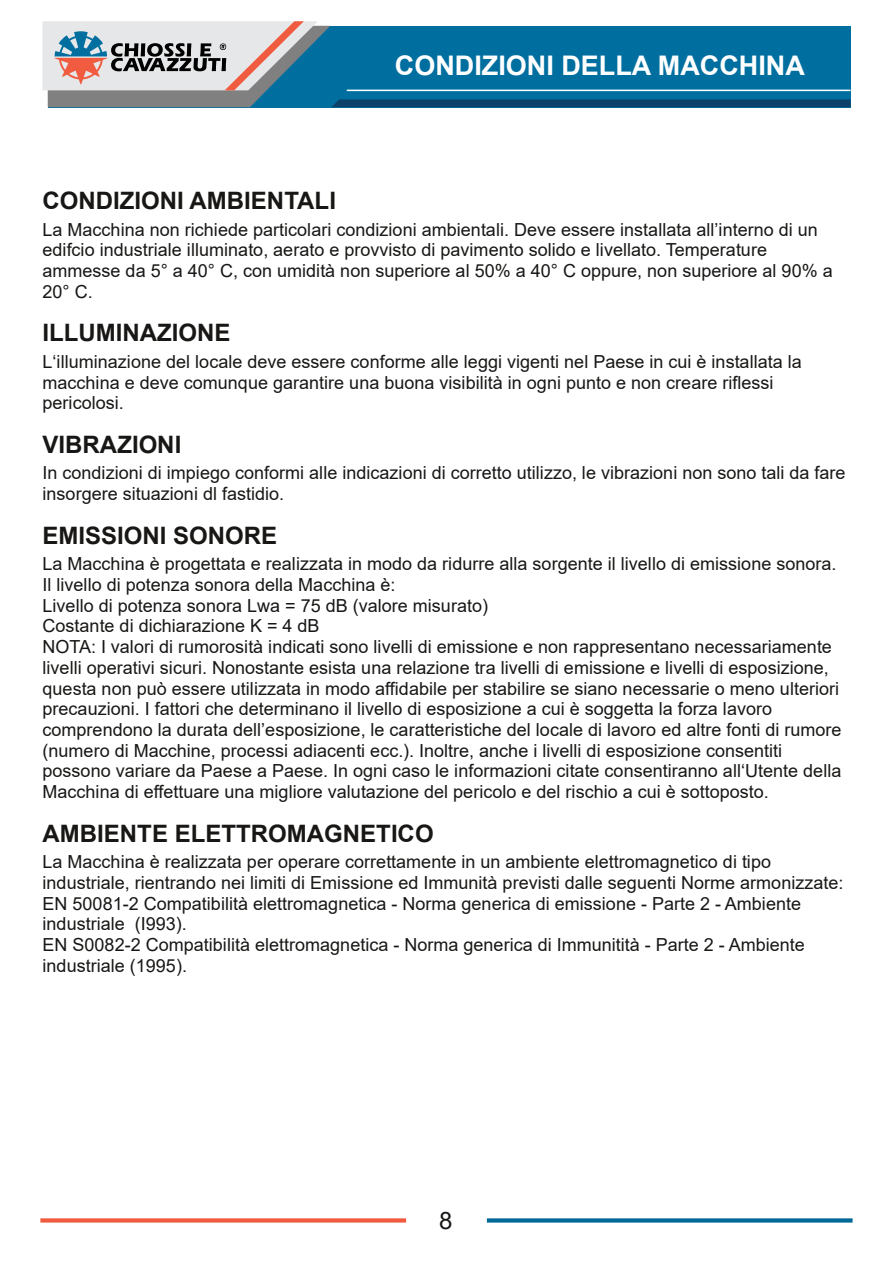
<style>
.page{position:relative;width:893px;height:1263px;background:#fff}
.page>*{position:absolute;margin:0;border:0;box-sizing:border-box;transform-origin:0 0}
.t1{font:700 27px "Arial";color:#fff}
.t2{font:700 24px "Arial";letter-spacing:.005em;color:#181715}
.t3{font:24px "Arial";color:#181715}
.t4{font:18px/20.7px "Arial";color:#181715}
</style>
<div class="page">
<svg style="left:489px;top:1218px;width:361px;height:4px"></svg>
<svg style="left:43px;top:1218px;width:361px;height:4px"></svg>
<svg style="left:43px;top:21px;width:807px;height:86px;background:#4588a7"></svg>
<h1 class="t1" style="left:395px;top:50px;width:411px">CONDIZIONI DELLA MACCHINA</h1>
<h2 class="t2" style="left:43px;top:187px;width:295px">CONDIZIONI AMBIENTALI</h2>
<p class="t4" style="left:43px;top:219px;width:792px">La Macchina non richiede particolari condizioni ambientali. Deve essere installata all’interno di un edifcio industriale illuminato, aerato e provvisto di pavimento solido e livellato. Temperature ammesse da 5° a 40° C, con umidità non superiore al 50% a 40° C oppure, non superiore al 90% a 20° C.</p>
<h2 class="t2" style="left:43px;top:319px;width:190px">ILLUMINAZIONE</h2>
<p class="t4" style="left:43px;top:351px;width:761px">L‘illuminazione del locale deve essere conforme alle leggi vigenti nel Paese in cui è installata la macchina e deve comunque garantire una buona visibilità in ogni punto e non creare riflessi pericolosi.</p>
<h2 class="t2" style="left:43px;top:431px;width:140px">VIBRAZIONI</h2>
<p class="t4" style="left:43px;top:463px;width:805px">In condizioni di impiego conformi alle indicazioni di corretto utilizzo, le vibrazioni non sono tali da fare insorgere situazioni dl fastidio.</p>
<h2 class="t2" style="left:43px;top:522px;width:236px">EMISSIONI SONORE</h2>
<p class="t4" style="left:43px;top:554px;width:801px">La Macchina è progettata e realizzata in modo da ridurre alla sorgente il livello di emissione sonora.<br>Il livello di potenza sonora della Macchina è:<br>Livello di potenza sonora Lwa = 75 dB (valore misurato)<br>Costante di dichiarazione K = 4 dB<br>NOTA: I valori di rumorosità indicati sono livelli di emissione e non rappresentano necessariamente livelli operativi sicuri. Nonostante esista una relazione tra livelli di emissione e livelli di esposizione, questa non può essere utilizzata in modo affidabile per stabilire se siano necessarie o meno ulteriori precauzioni. I fattori che determinano il livello di esposizione a cui è soggetta la forza lavoro comprendono la durata dell’esposizione, le caratteristiche del locale di lavoro ed altre fonti di rumore (numero di Macchine, processi adiacenti ecc.). Inoltre, anche i livelli di esposizione consentiti possono variare da Paese a Paese. In ogni caso le informazioni citate consentiranno all‘Utente della Macchina di effettuare una migliore valutazione del pericolo e del rischio a cui è sottoposto.</p>
<h2 class="t2" style="left:43px;top:820px;width:393px">AMBIENTE ELETTROMAGNETICO</h2>
<p class="t4" style="left:43px;top:852px;width:802px">La Macchina è realizzata per operare correttamente in un ambiente elettromagnetico di tipo industriale, rientrando nei limiti di Emissione ed Immunità previsti dalle seguenti Norme armonizzate:<br>EN 50081-2 Compatibilità elettromagnetica - Norma generica di emissione - Parte 2 - Ambiente industriale (I993).<br>EN S0082-2 Compatibilità elettromagnetica - Norma generica di Immunitità - Parte 2 - Ambiente industriale (1995).</p>
<h2 class="t3" style="left:439px;top:1207px;width:15px">8</h2>
</div>
